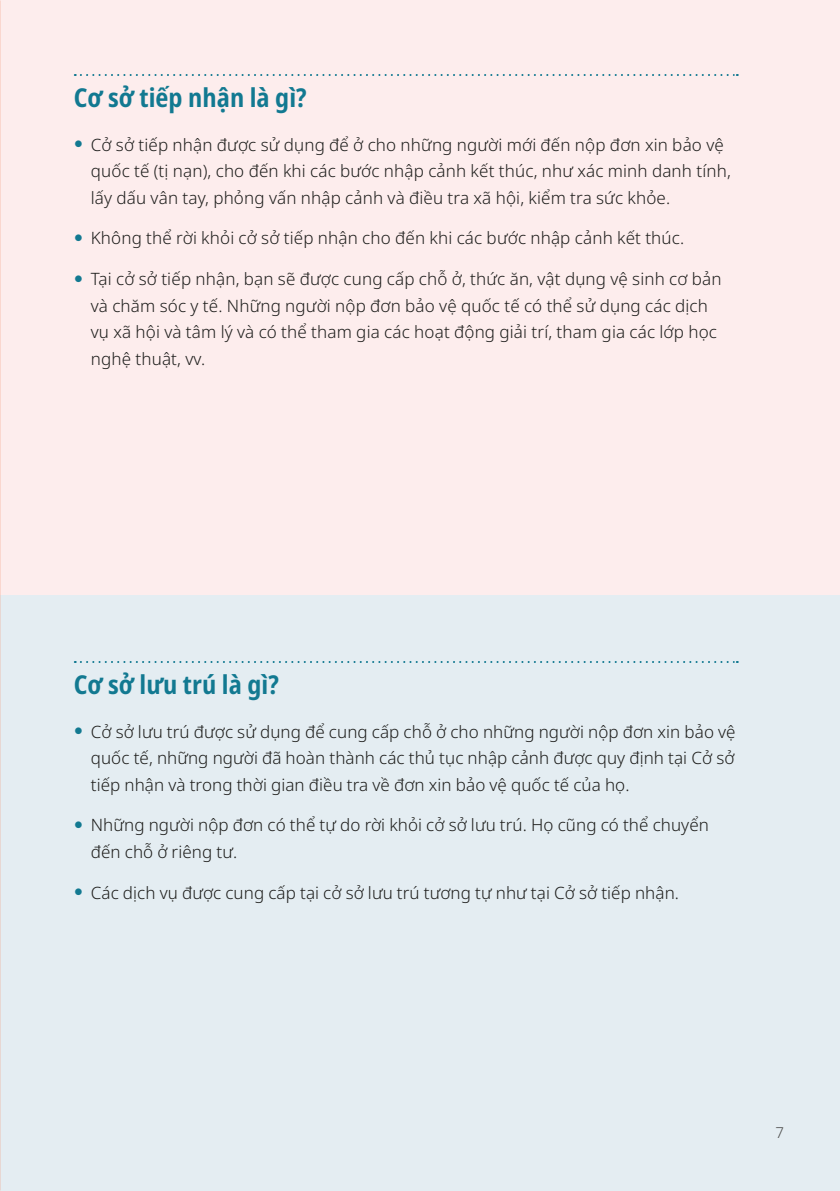
<style>
.page{position:relative;width:840px;height:1191px;background:#fff}
.page>*{position:absolute;margin:0;border:0;box-sizing:border-box;transform-origin:0 0}
.t1{font:700 26px "Noto Sans Condensed";letter-spacing:.005em;color:#127991}
.t2{font:17px/26.6px "Noto Sans";letter-spacing:.01em;color:#1d1d1b}
.t3{font:15px "Noto Sans";color:#4a4a49}
</style>
<div class="page">
<div style="left:0;top:0;width:839px;height:595px;background:#fdeded"></div>
<div style="left:0;top:595px;width:839px;height:596px;background:#e4edf2"></div>
<svg style="left:75px;top:74px;width:662px;height:2px"></svg>
<svg style="left:75px;top:661px;width:662px;height:2px"></svg>
<h1 class="t1" style="left:74px;top:79px;width:234px">Cơ sở tiếp nhận là gì?</h1>
<p class="t2" style="left:91px;top:132px;width:641px">Cở sở tiếp nhận được sử dụng để ở cho những người mới đến nộp đơn xin bảo vệ quốc tế (tị nạn), cho đến khi các bước nhập cảnh kết thúc, như xác minh danh tính, lấy dấu vân tay, phỏng vấn nhập cảnh và điều tra xã hội, kiểm tra sức khỏe.</p>
<p class="t2" style="left:91px;top:225px;width:594px">Không thể rời khỏi cở sở tiếp nhận cho đến khi các bước nhập cảnh kết thúc.</p>
<p class="t2" style="left:91px;top:266px;width:632px">Tại cở sở tiếp nhận, bạn sẽ được cung cấp chỗ ở, thức ăn, vật dụng vệ sinh cơ bản và chăm sóc y tế. Những người nộp đơn bảo vệ quốc tế có thể sử dụng các dịch vụ xã hội và tâm lý và có thể tham gia các hoạt động giải trí, tham gia các lớp học nghệ thuật, vv.</p>
<h1 class="t1" style="left:74px;top:666px;width:206px">Cơ sở lưu trú là gì?</h1>
<p class="t2" style="left:91px;top:718px;width:646px;text-align:justify">Cở sở lưu trú được sử dụng để cung cấp chỗ ở cho những người nộp đơn xin bảo vệ quốc tế, những người đã hoàn thành các thủ tục nhập cảnh được quy định tại Cở sở tiếp nhận và trong thời gian điều tra về đơn xin bảo vệ quốc tế của họ.</p>
<p class="t2" style="left:91px;top:812px;width:619px">Những người nộp đơn có thể tự do rời khỏi cở sở lưu trú. Họ cũng có thể chuyển đến chỗ ở riêng tư.</p>
<p class="t2" style="left:91px;top:879px;width:589px">Các dịch vụ được cung cấp tại cở sở lưu trú tương tự như tại Cở sở tiếp nhận.</p>
<p class="t3" style="left:775px;top:1121px;width:10px">7</p>
</div>
